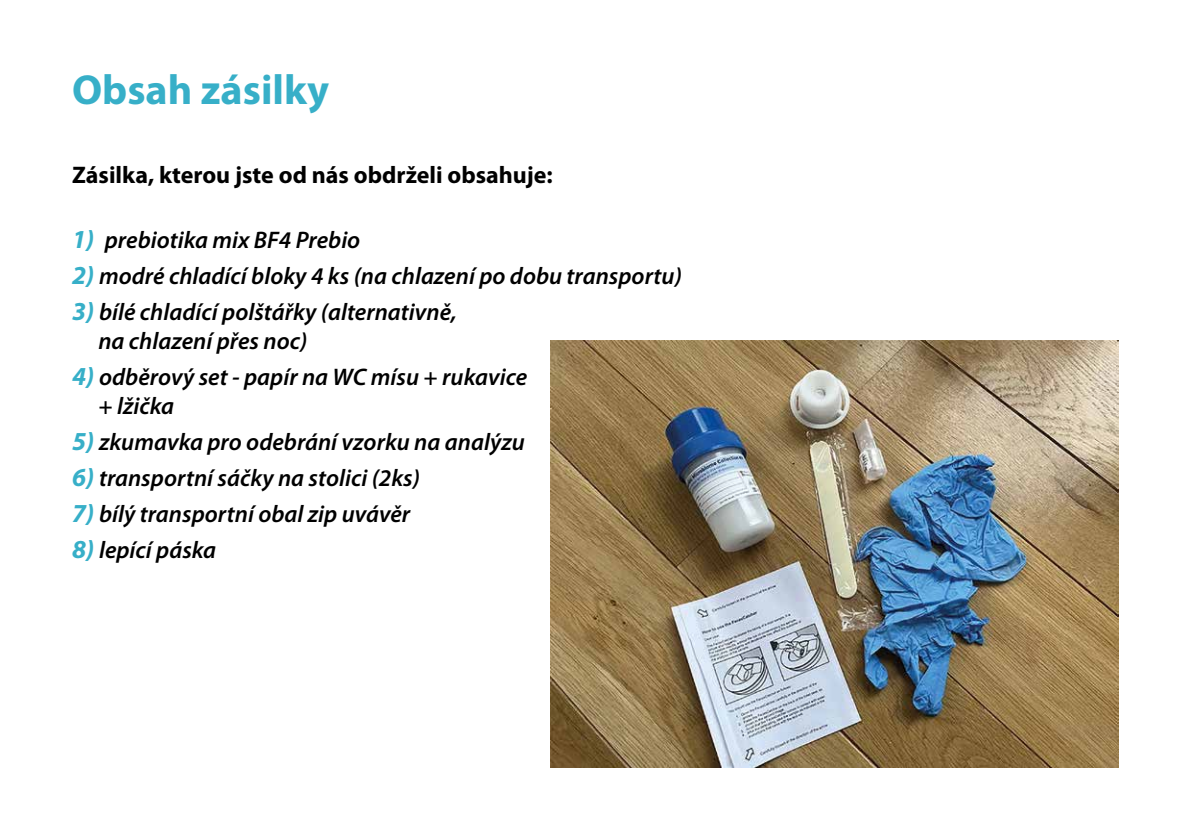
<style>
.page{position:relative;width:1191px;height:840px;background:#fff}
.page>*{position:absolute;margin:0;border:0;box-sizing:border-box;transform-origin:0 0}
.t1{font:700 42px "Myriad Pro";color:#37afc8}
.t2{font:italic 600 24px/28.8px "Myriad Pro";color:#000}
.t3{font:700 24px "Myriad Pro";color:#000}
.s1{font-weight:700;font-size:26px;color:#37afc8}
</style>
<div class="page">
<img style="left:550px;top:340px;width:569px;height:427px">
<h1 class="t1" style="left:72px;top:62px;width:258px">Obsah zásilky</h1>
<p class="t3" style="left:72px;top:159px;width:482px">Zásilka, kterou jste od nás obdrželi obsahuje:</p>
<p class="t2" style="left:72px;top:224px;width:290px"><span class="s1">1)</span> prebiotika mix BF4 Prebio</p>
<p class="t2" style="left:72px;top:260px;width:611px"><span class="s1">2)</span> modré chladící bloky 4 ks (na chlazení po dobu transportu)</p>
<p class="t2" style="left:98px;top:296px;width:360px;text-indent:-26px"><span class="s1">3)</span> bílé chladící polštářky (alternativně, na chlazení přes noc)</p>
<p class="t2" style="left:98px;top:361px;width:430px;text-indent:-26px"><span class="s1">4)</span> odběrový set - papír na WC mísu + rukavice + lžička</p>
<p class="t2" style="left:72px;top:426px;width:454px"><span class="s1">5)</span> zkumavka pro odebrání vzorku na analýzu</p>
<p class="t2" style="left:72px;top:462px;width:349px"><span class="s1">6)</span> transportní sáčky na stolici (2ks)</p>
<p class="t2" style="left:72px;top:498px;width:340px"><span class="s1">7)</span> bílý transportní obal zip uvávěr</p>
<p class="t2" style="left:72px;top:534px;width:146px"><span class="s1">8)</span> lepící páska</p>
</div>
